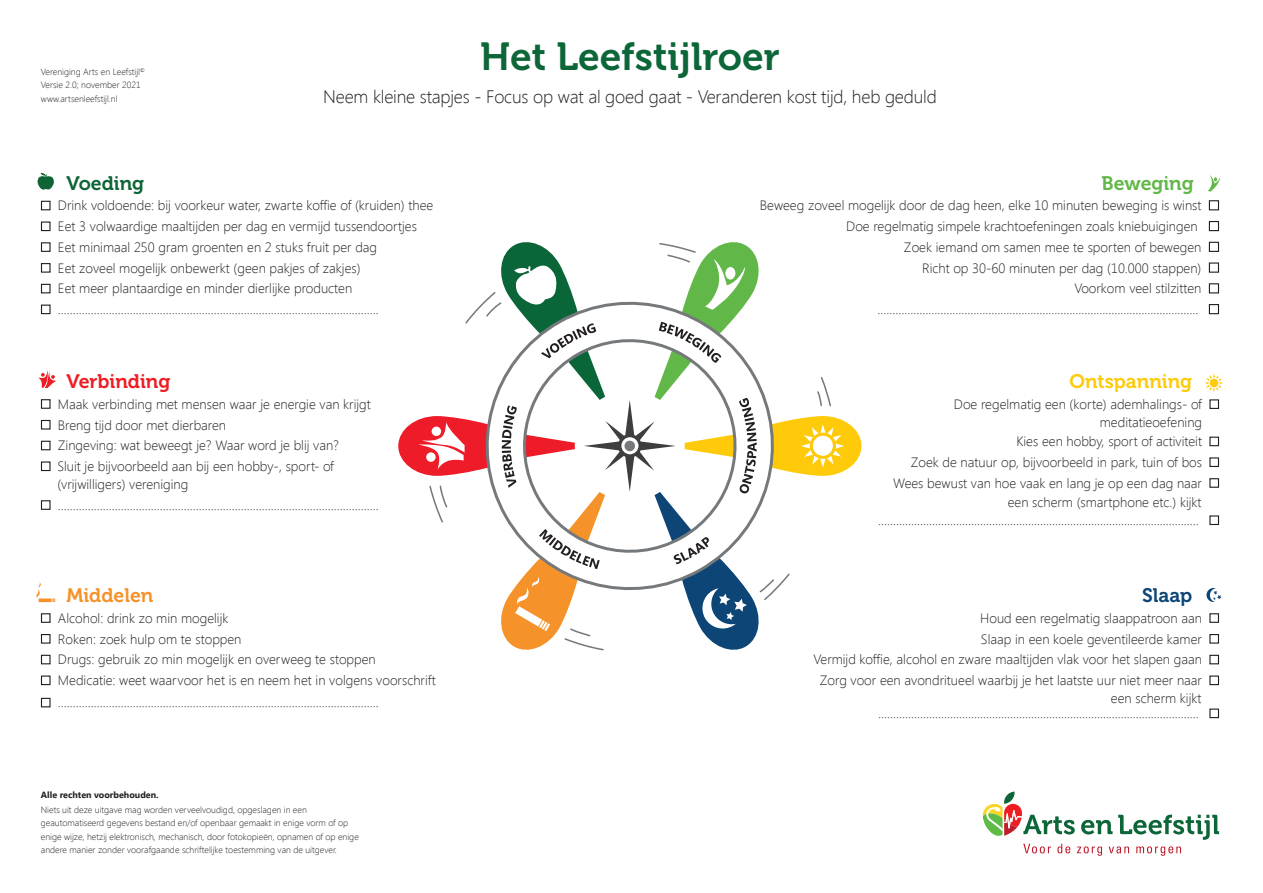
<style>
.page{position:relative;width:1263px;height:893px;background:#fff}
.page>*{position:absolute;margin:0;border:0;box-sizing:border-box;transform-origin:0 0}
.t1{font:39px "Museo 700";color:#0c6638}
.t2{font:19.5px "Museo 700";color:#feca0a}
.t3{font:19.5px "Museo 700";color:#ee1d23}
.t4{font:19.5px "Museo 700";color:#61b747}
.t5{font:19.5px "Museo 700";color:#f6922a}
.t6{font:19.5px "Museo 700";color:#0d6537}
.t7{font:19.5px "Museo 700";color:#0c4577}
.t8{font:300 18px "Segoe UI";letter-spacing:-.01em;color:#231f20}
.t9{font:300 13.5px/20.7px "Segoe UI";color:#231f20}
.t10{font:300 9px/13.5px "Segoe UI";color:#231f20}
.t11{font:700 9px "Segoe UI";color:#231f20}
</style>
<div class="page">
<svg style="left:1023px;top:843px;width:28px;height:10px"></svg>
<svg style="left:1057px;top:843px;width:13px;height:10px"></svg>
<svg style="left:1077px;top:846px;width:25px;height:9px"></svg>
<svg style="left:1108px;top:846px;width:21px;height:7px"></svg>
<svg style="left:1136px;top:846px;width:45px;height:9px"></svg>
<svg style="left:982px;top:791px;width:92px;height:45px"></svg>
<svg style="left:1081px;top:819px;width:31px;height:15px"></svg>
<svg style="left:1118px;top:814px;width:101px;height:25px"></svg>
<div style="left:41px;top:201px;width:10px;height:9px;border:1px solid #231f20"></div>
<div style="left:41px;top:221px;width:10px;height:10px;border:1px solid #231f20"></div>
<div style="left:41px;top:242px;width:10px;height:10px;border:1px solid #231f20"></div>
<div style="left:41px;top:263px;width:10px;height:9px;border:1px solid #231f20"></div>
<div style="left:41px;top:284px;width:10px;height:9px;border:1px solid #231f20"></div>
<div style="left:41px;top:304px;width:10px;height:10px;border:1px solid #231f20"></div>
<svg style="left:37px;top:173px;width:17px;height:17px"></svg>
<div style="left:1209px;top:200px;width:10px;height:10px;border:1px solid #231f20"></div>
<div style="left:1209px;top:221px;width:10px;height:10px;border:1px solid #231f20"></div>
<div style="left:1209px;top:242px;width:10px;height:10px;border:1px solid #231f20"></div>
<div style="left:1209px;top:262px;width:10px;height:11px;border:1px solid #231f20"></div>
<div style="left:1209px;top:283px;width:10px;height:10px;border:1px solid #231f20"></div>
<div style="left:1209px;top:304px;width:10px;height:10px;border:1px solid #231f20"></div>
<svg style="left:1208px;top:175px;width:12px;height:17px"></svg>
<div style="left:41px;top:399px;width:10px;height:10px;border:1px solid #231f20"></div>
<div style="left:41px;top:420px;width:10px;height:9px;border:1px solid #231f20"></div>
<div style="left:41px;top:440px;width:10px;height:10px;border:1px solid #231f20"></div>
<div style="left:41px;top:461px;width:10px;height:10px;border:1px solid #231f20"></div>
<div style="left:41px;top:500px;width:10px;height:10px;border:1px solid #231f20"></div>
<div style="left:1209px;top:613px;width:10px;height:9px;border:1px solid #231f20"></div>
<div style="left:1209px;top:634px;width:10px;height:9px;border:1px solid #231f20"></div>
<div style="left:1209px;top:654px;width:10px;height:10px;border:1px solid #231f20"></div>
<div style="left:1209px;top:675px;width:10px;height:10px;border:1px solid #231f20"></div>
<div style="left:1209px;top:708px;width:10px;height:10px;border:1px solid #231f20"></div>
<svg style="left:1206px;top:588px;width:15px;height:14px"></svg>
<div style="left:1209px;top:399px;width:10px;height:10px;border:1px solid #231f20"></div>
<div style="left:1209px;top:436px;width:10px;height:10px;border:1px solid #231f20"></div>
<div style="left:1209px;top:457px;width:10px;height:10px;border:1px solid #231f20"></div>
<div style="left:1209px;top:478px;width:10px;height:9px;border:1px solid #231f20"></div>
<div style="left:1209px;top:515px;width:10px;height:10px;border:1px solid #231f20"></div>
<svg style="left:1205px;top:373px;width:18px;height:19px"></svg>
<div style="left:41px;top:613px;width:10px;height:9px;border:1px solid #231f20"></div>
<div style="left:41px;top:634px;width:10px;height:9px;border:1px solid #231f20"></div>
<div style="left:41px;top:654px;width:10px;height:10px;border:1px solid #231f20"></div>
<div style="left:41px;top:675px;width:10px;height:10px;border:1px solid #231f20"></div>
<div style="left:41px;top:697px;width:10px;height:10px;border:1px solid #231f20"></div>
<svg style="left:39px;top:598px;width:12px;height:4px"></svg>
<svg style="left:51px;top:598px;width:4px;height:4px"></svg>
<svg style="left:36px;top:582px;width:5px;height:16px"></svg>
<svg style="left:398px;top:242px;width:463px;height:409px"></svg>
<svg style="left:38px;top:370px;width:19px;height:18px"></svg>
<p class="t10" style="left:41px;top:64px;width:105px">Vereniging Arts en Leefstijl<sup>©</sup></p>
<p class="t10" style="left:41px;top:78px;width:101px">Versie 2.0; november 2021 www.artsenleefstijl.nl</p>
<h1 class="t1" style="left:480px;top:35px;width:301px">Het Leefstijlroer</h1>
<h3 class="t8" style="left:323px;top:84px;width:615px">Neem kleine stapjes - Focus op wat al goed gaat - Veranderen kost tijd, heb geduld</h3>
<h2 class="t6" style="left:66px;top:172px;width:79px">Voeding</h2>
<p class="t9" style="left:58px;top:195px;width:377px">Drink voldoende: bij voorkeur water, zwarte koffie of (kruiden) thee Eet 3 volwaardige maaltijden per dag en vermijd tussendoortjes Eet minimaal 250 gram groenten en 2 stuks fruit per dag<br>Eet zoveel mogelijk onbewerkt (geen pakjes of zakjes)<br>Eet meer plantaardige en minder dierlijke producten ...........................................................................................................</p>
<h2 class="t3" style="left:66px;top:370px;width:105px">Verbinding</h2>
<p class="t9" style="left:57px;top:393px;width:315px">Maak verbinding met mensen waar je energie van krijgt Breng tijd door met dierbaren<br>Zingeving: wat beweegt je? Waar word je blij van?<br>Sluit je bijvoorbeeld aan bij een hobby-, sport- of</p>
<p class="t9" style="left:57px;top:473px;width:323px">(vrijwilligers) vereniging ...........................................................................................................</p>
<h2 class="t5" style="left:66px;top:584px;width:88px">Middelen</h2>
<p class="t9" style="left:58px;top:607px;width:379px">Alcohol: drink zo min mogelijk<br>Roken: zoek hulp om te stoppen<br>Drugs: gebruik zo min mogelijk en overweeg te stoppen Medicatie: weet waarvoor het is en neem het in volgens voorschrift</p>
<p class="t9" style="left:58px;top:691px;width:322px">...........................................................................................................</p>
<p class="t11" style="left:41px;top:788px;width:119px">Alle rechten voorbehouden.</p>
<p class="t10" style="left:41px;top:802px;width:319px">Niets uit deze uitgave mag worden verveelvoudigd, opgeslagen in een geautomatiseerd gegevens bestand en/of openbaar gemaakt in enige vorm of op enige wijze, hetzij elektronisch, mechanisch, door fotokopieën, opnamen of op enige andere manier zonder voorafgaande schriftelijke toestemming van de uitgever.</p>
<h2 class="t4" style="left:1101px;top:172px;width:94px">Beweging</h2>
<p class="t9" style="left:760px;top:195px;width:443px;text-align:right">Beweeg zoveel mogelijk door de dag heen, elke 10 minuten beweging is winst Doe regelmatig simpele krachtoefeningen zoals kniebuigingen<br>Zoek iemand om samen mee te sporten of bewegen<br>Richt op 30-60 minuten per dag (10.000 stappen)<br>Voorkom veel stilzitten ...........................................................................................................</p>
<h2 class="t2" style="left:1069px;top:370px;width:124px">Ontspanning</h2>
<p class="t9" style="left:954px;top:393px;width:250px">Doe regelmatig een (korte) ademhalings- of</p>
<p class="t9" style="left:893px;top:430px;width:310px;text-align:right">Kies een hobby, sport of activiteit<br>Zoek de natuur op, bijvoorbeeld in park, tuin of bos<br>Wees bewust van hoe vaak en lang je op een dag naar</p>
<p class="t9" style="left:878px;top:509px;width:322px">...........................................................................................................</p>
<p class="t9" style="left:1100px;top:412px;width:104px">meditatieoefening</p>
<p class="t9" style="left:1007px;top:491px;width:195px">een scherm (smartphone etc.) kijkt</p>
<h2 class="t7" style="left:1142px;top:584px;width:52px">Slaap</h2>
<p class="t9" style="left:813px;top:607px;width:390px;text-align:right">Houd een regelmatig slaappatroon aan<br>Slaap in een koele geventileerde kamer<br>Vermijd koffie, alcohol en zware maaltijden vlak voor het slapen gaan Zorg voor een avondritueel waarbij je het laatste uur niet meer naar</p>
<p class="t9" style="left:878px;top:702px;width:322px">...........................................................................................................</p>
<p class="t9" style="left:1111px;top:687px;width:92px">een scherm kijkt</p>
</div>
